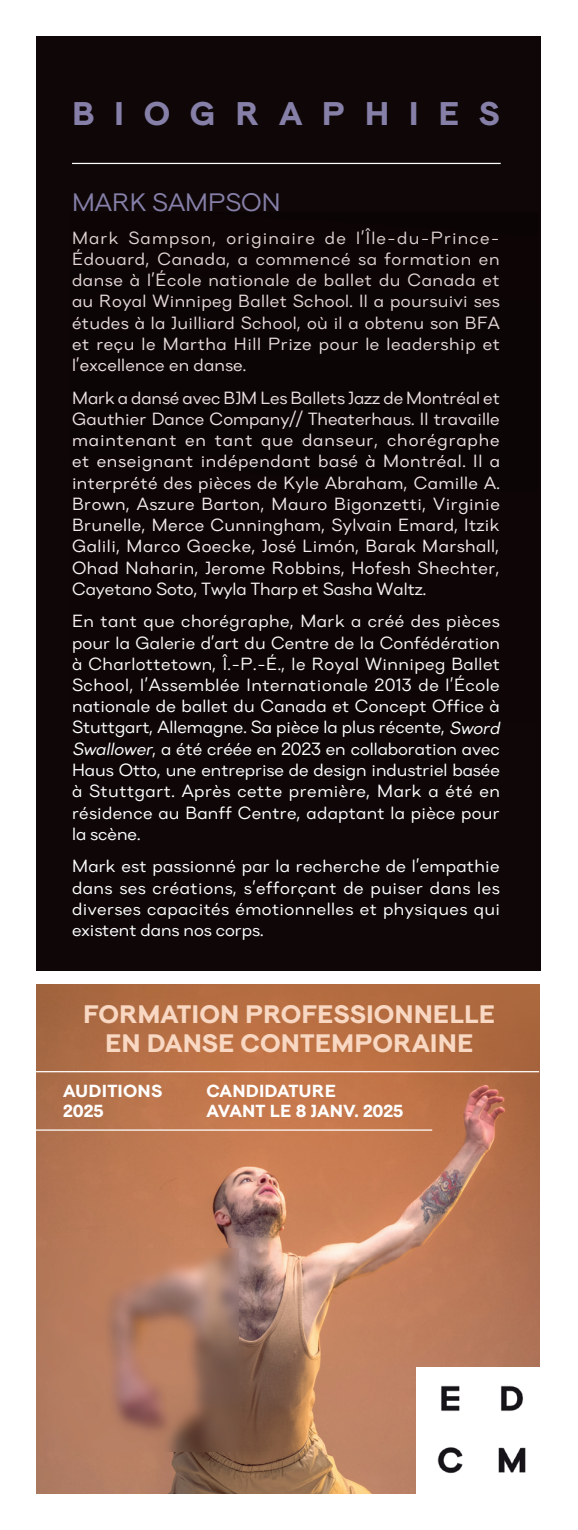
<style>
.page{position:relative;width:578px;height:1530px;background:#fff}
.page>*{position:absolute;margin:0;border:0;box-sizing:border-box;transform-origin:0 0}
.t1{font:32.5px "Danzza";letter-spacing:.6em;color:#8680a9}
.t2{font:25px/29px "Danzza";color:#f8d8c3;text-align:center}
.t3{font:25px "Danzza 1.3";color:#8680a9}
.t4{font:17.5px/21.2px "Danzza 1.3";letter-spacing:.015em;color:#fff;text-align:justify}
.t5{font:17.25px/20px "Danzza";letter-spacing:.01em;color:#fff}
.s1{font-style:italic}
</style>
<div class="page">
<div style="left:36px;top:36px;width:504px;height:934px;background:#0e0607"></div>
<hr style="left:72px;top:163px;width:428px;height:1px;background:#fff">
<img style="left:36px;top:985px;width:503px;height:509px">
<hr style="left:36px;top:1129px;width:396px;height:2px;background:#fff">
<hr style="left:36px;top:1071px;width:503px;height:1px;background:#fff">
<img style="left:36px;top:1249px;width:203px;height:202px">
<div style="left:416px;top:1367px;width:126px;height:129px;background:#fff"></div>
<img style="left:437px;top:1385px;width:89px;height:89px">
<h1 class="t1" style="left:72px;top:92px;width:429px">BIOGRAPHIES</h1>
<h2 class="t3" style="left:72px;top:187px;width:210px">MARK SAMPSON</h2>
<p class="t4" style="left:72px;top:227px;width:429px">Mark Sampson, originaire de l’Île-du-Prince-Édouard, Canada, a commencé sa formation en danse à l’École nationale de ballet du Canada et au Royal Winnipeg Ballet School. Il a poursuivi ses études à la Juilliard School, où il a obtenu son BFA et reçu le Martha Hill Prize pour le leadership et l’excellence en danse.</p>
<p class="t4" style="left:72px;top:387px;width:429px">Mark a dansé avec BJM Les Ballets Jazz de Montréal et Gauthier Dance Company// Theaterhaus. Il travaille maintenant en tant que danseur, chorégraphe et enseignant indépendant basé à Montréal. Il a interprété des pièces de Kyle Abraham, Camille A.<br>Brown, Aszure Barton, Mauro Bigonzetti, Virginie Brunelle, Merce Cunningham, Sylvain Emard, Itzik Galili, Marco Goecke, José Limón, Barak Marshall, Ohad Naharin, Jerome Robbins, Hofesh Shechter, Cayetano Soto, Twyla Tharp et Sasha Waltz.</p>
<p class="t4" style="left:72px;top:610px;width:433px;text-align:left">En tant que chorégraphe, Mark a créé des pièces pour la Galerie d’art du Centre de la Confédération à Charlottetown, Î.-P.-É., le Royal Winnipeg Ballet School, l’Assemblée Internationale 2013 de l’École nationale de ballet du Canada et Concept Office à Stuttgart, Allemagne. Sa pièce la plus récente, <span class="s1">Sword Swallower</span>, a été créée en 2023 en collaboration avec Haus Otto, une entreprise de design industriel basée à Stuttgart. Après cette première, Mark a été en résidence au Banff Centre, adaptant la pièce pour la scène.</p>
<p class="t4" style="left:72px;top:855px;width:429px">Mark est passionné par la recherche de l’empathie dans ses créations, s’efforçant de puiser dans les diverses capacités émotionnelles et physiques qui existent dans nos corps.</p>
<h2 class="t2" style="left:83px;top:999px;width:413px">FORMATION PROFESSIONNELLE<br>EN DANSE CONTEMPORAINE</h2>
<p class="t5" style="left:63px;top:1081px;width:101px">AUDITIONS<br>2025</p>
<p class="t5" style="left:206px;top:1081px;width:198px">CANDIDATURE<br>AVANT LE 8 JANV. 2025</p>
</div>
